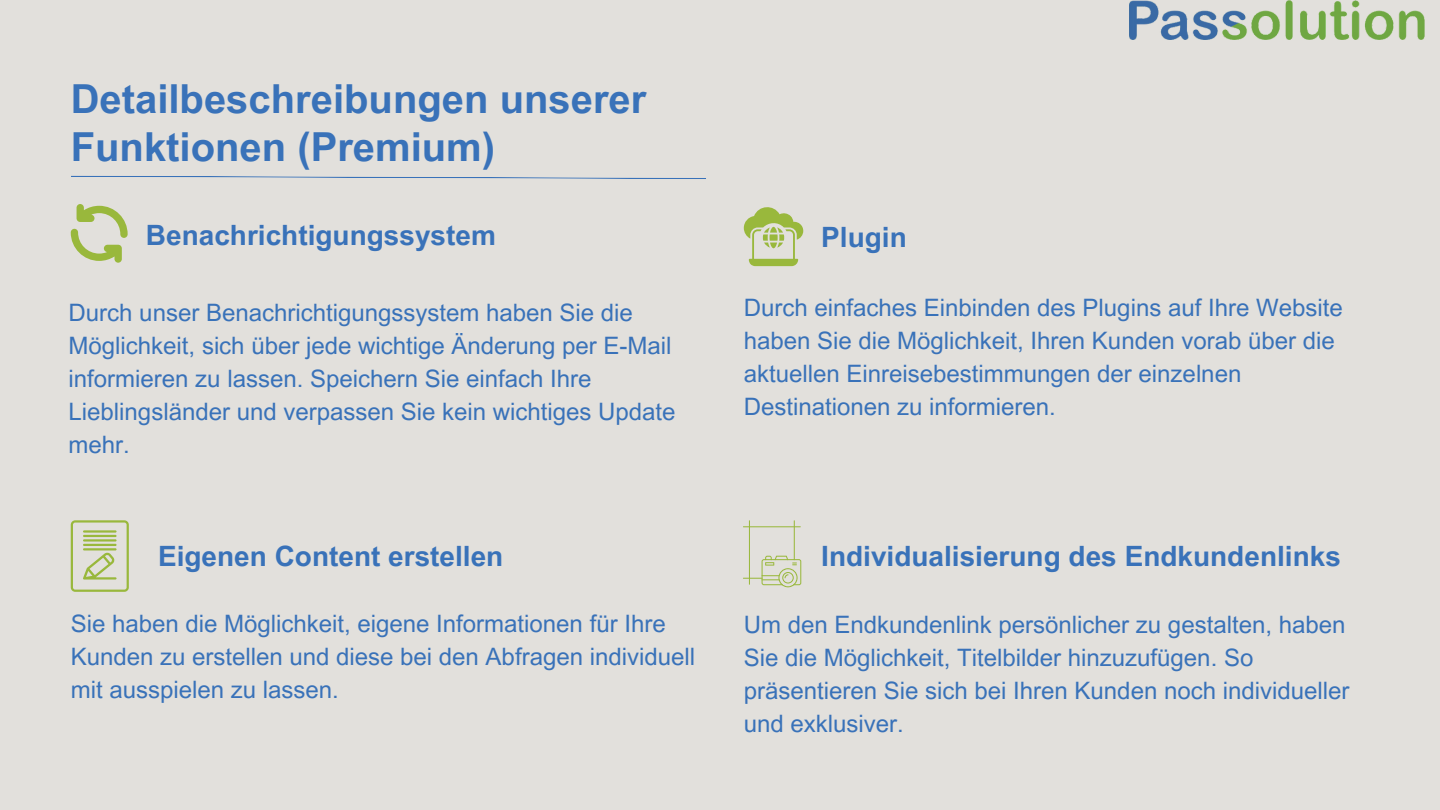
<style>
.page{position:relative;width:1440px;height:810px;background:#e2e0dc}
.page>*{position:absolute;margin:0;border:0;box-sizing:border-box;transform-origin:0 0}
.t1{font:700 40px/47.2px "Arial MT Pro";color:#3972b9}
.t2{font:700 28px "Arial MT Pro";color:#3972b9}
.t3{font:24px/33px "Arial MT Pro";color:#3972b9}
</style>
<div class="page">
<svg style="left:71px;top:204px;width:57px;height:58px"></svg>
<svg style="left:744px;top:207px;width:59px;height:59px"></svg>
<img style="left:1129px;top:0;width:295px;height:40px">
<svg style="left:71px;top:176px;width:635px;height:3px"></svg>
<svg style="left:71px;top:520px;width:57px;height:72px"></svg>
<hr style="left:794px;top:520px;width:1px;height:40px;background:#99b83c">
<hr style="left:743px;top:526px;width:58px;height:1px;background:#99b83c">
<hr style="left:749px;top:520px;width:1px;height:65px;background:#99b83c">
<svg style="left:743px;top:556px;width:58px;height:31px"></svg>
<p class="t1" style="left:71px;top:81px;width:577px">Detailbeschreibungen unserer<br>Funktionen (Premium)</p>
<p class="t2" style="left:146px;top:225px;width:352px">Benachrichtigungssystem</p>
<p class="t3" style="left:69px;top:299px;width:608px">Durch unser Benachrichtigungssystem haben Sie die Möglichkeit, sich über jede wichtige Änderung per E-Mail informieren zu lassen. Speichern Sie einfach Ihre Lieblingsländer und verpassen Sie kein wichtiges Update mehr.</p>
<p class="t2" style="left:158px;top:546px;width:347px">Eigenen Content erstellen</p>
<p class="t3" style="left:71px;top:610px;width:626px">Sie haben die Möglichkeit, eigene Informationen für Ihre<br>Kunden zu erstellen und diese bei den Abfragen individuell mit ausspielen zu lassen.</p>
<p class="t2" style="left:821px;top:227px;width:87px">Plugin</p>
<p class="t3" style="left:744px;top:294px;width:600px">Durch einfaches Einbinden des Plugins auf Ihre Website haben Sie die Möglichkeit, Ihren Kunden vorab über die aktuellen Einreisebestimmungen der einzelnen Destinationen zu informieren.</p>
<p class="t2" style="left:821px;top:546px;width:521px">Individualisierung des Endkundenlinks</p>
<p class="t3" style="left:744px;top:611px;width:607px">Um den Endkundenlink persönlicher zu gestalten, haben Sie die Möglichkeit, Titelbilder hinzuzufügen. So präsentieren Sie sich bei Ihren Kunden noch individueller und exklusiver.</p>
</div>
